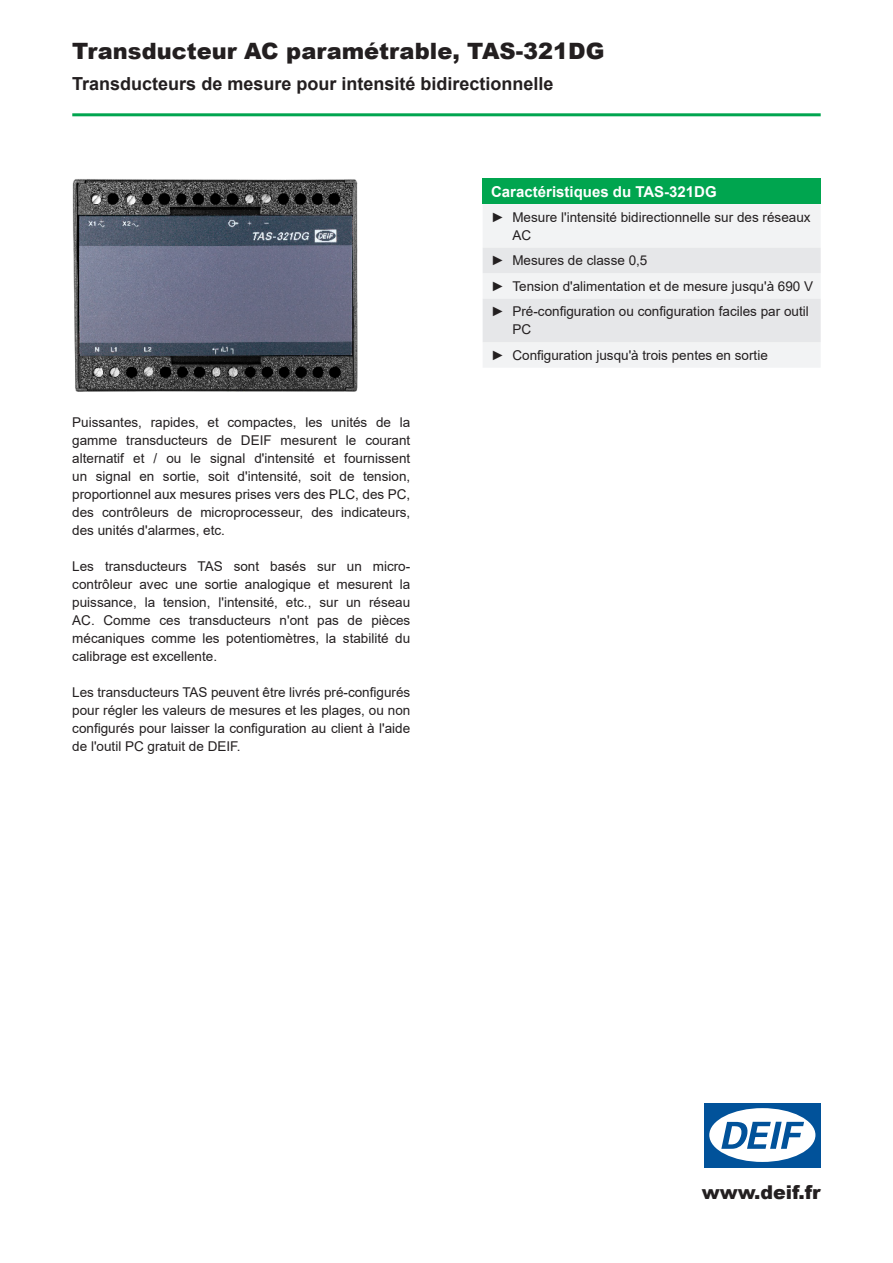
<style>
.page{position:relative;width:893px;height:1263px;background:#fff}
.page>*{position:absolute;margin:0;border:0;box-sizing:border-box;transform-origin:0 0}
.t1{font:900 22.5px "Arial";color:#231f20}
.t2{font:900 19.05px "Arial";color:#231f20}
.t3{font:700 18px "Arial";color:#231f20}
.t4{font:700 15px "Arial";color:#fff}
.t5{font:13.5px/18px "Arial";color:#231f20;text-align:justify}
</style>
<div class="page">
<hr style="left:72px;top:113px;width:749px;height:3px;background:#00a54f">
<img style="left:72px;top:179px;width:285px;height:212px">
<div style="left:483px;top:179px;width:338px;height:25px;background:#00a54f"></div>
<div style="left:483px;top:204px;width:338px;height:163px;background:#f2f3f4"></div>
<svg style="left:483px;top:248px;width:338px;height:94px"></svg>
<div style="left:704px;top:1103px;width:117px;height:64px;background:#01529a"></div>
<div style="left:709px;top:1108px;width:106px;height:54px;background:#fff;border-radius:50%"></div>
<svg style="left:721px;top:1122px;width:83px;height:27px"></svg>
<h1 class="t1" style="left:72px;top:34px;width:534px">Transducteur AC paramétrable, TAS-321DG</h1>
<h3 class="t3" style="left:72px;top:71px;width:483px">Transducteurs de mesure pour intensité bidirectionnelle</h3>
<p class="t5" style="left:72px;top:413px;width:340px">Puissantes, rapides, et compactes, les unités de la gamme transducteurs de DEIF mesurent le courant alternatif et / ou le signal d'intensité et fournissent un signal en sortie, soit d'intensité, soit de tension, proportionnel aux mesures prises vers des PLC, des PC, des contrôleurs de microprocesseur, des indicateurs, des unités d'alarmes, etc.</p>
<p class="t5" style="left:72px;top:557px;width:340px">Les transducteurs TAS sont basés sur un micro&shy;contrôleur avec une sortie analogique et mesurent la puissance, la tension, l'intensité, etc., sur un réseau AC. Comme ces transducteurs n'ont pas de pièces mécaniques comme les potentiomètres, la stabilité du calibrage est excellente.</p>
<p class="t5" style="left:72px;top:683px;width:340px">Les transducteurs TAS peuvent être livrés pré-configurés pour régler les valeurs de mesures et les plages, ou non configurés pour laisser la configuration au client à l'aide de l'outil PC gratuit de DEIF.</p>
<p class="t4" style="left:491px;top:181px;width:227px">Caractéristiques du TAS-321DG</p>
<p class="t5" style="left:512px;top:208px;width:300px;text-indent:-21px">► Mesure l'intensité bidirectionnelle sur des réseaux<br>AC</p>
<p class="t5" style="left:491px;top:248px;width:324px;line-height:25.5px;text-align:left">► Mesures de classe 0,5<br>► Tension d'alimentation et de mesure jusqu'à 690 V ► Pré-configuration ou configuration faciles par outil</p>
<p class="t5" style="left:491px;top:317px;width:278px;line-height:25.5px;text-indent:21px">PC<br>► Configuration jusqu'à trois pentes en sortie</p>
<h2 class="t2" style="left:702px;top:1178px;width:120px">www.deif.fr</h2>
</div>
